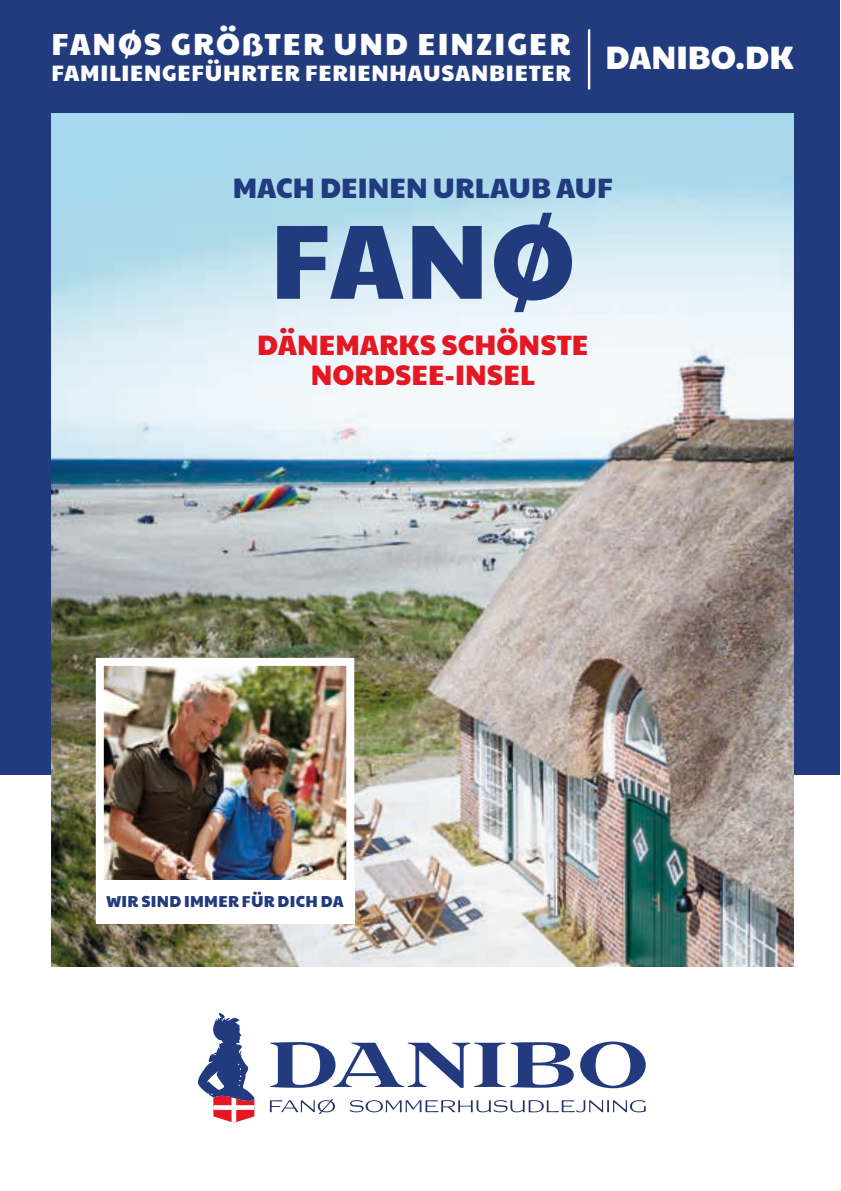
<style>
.page{position:relative;width:841px;height:1191px;background:#fff}
.page>*{position:absolute;margin:0;border:0;box-sizing:border-box;transform-origin:0 0}
.t1{font:105.8px "Paytone One";color:#213b7e}
.t2{font:31.8px "Paytone One";color:#fff}
.t3{font:30px "Paytone One";letter-spacing:.065em;color:#fff}
.t4{font:27.6px/30px "Paytone One";color:#e41722;text-align:center}
.t5{font:27.6px "Paytone One";color:#213b7e}
.t6{font:22px "Paytone One";letter-spacing:.035em;color:#fff}
.t7{font:15.6px "Paytone One";letter-spacing:.02em;color:#213b7e}
</style>
<div class="page">
<div style="left:792px;top:0;width:47px;height:774px;background:#213b7e"></div>
<div style="left:0;top:0;width:52px;height:774px;background:#213b7e"></div>
<div style="left:3px;top:0;width:836px;height:113px;background:#213b7e"></div>
<img style="left:51px;top:113px;width:742px;height:853px">
<img style="left:105px;top:667px;width:240px;height:213px">
<div style="left:96px;top:658px;width:258px;height:265px;border:8px solid #fff"></div>
<div style="left:96px;top:880px;width:258px;height:43px;background:#fff"></div>
<svg style="left:197px;top:1013px;width:57px;height:109px"></svg>
<svg style="left:270px;top:1042px;width:303px;height:45px"></svg>
<svg style="left:580px;top:1041px;width:65px;height:47px"></svg>
<svg style="left:270px;top:1099px;width:65px;height:15px"></svg>
<svg style="left:349px;top:1100px;width:296px;height:12px"></svg>
<hr style="left:587px;top:29px;width:3px;height:60px;background:#fff">
<h3 class="t3" style="left:51px;top:17px;width:520px">FANØS GRÖßTER UND EINZIGER</h3>
<p class="t6" style="left:51px;top:53px;width:520px">FAMILIENGEFÜHRTER FERIENHAUSANBIETER</p>
<h2 class="t2" style="left:605px;top:29px;width:190px">DANIBO.DK</h2>
<p class="t5" style="left:233px;top:162px;width:381px">MACH DEINEN URLAUB AUF</p>
<h1 class="t1" style="left:270px;top:164px;width:306px">FANØ</h1>
<p class="t4" style="left:257px;top:327px;width:332px">DÄNEMARKS SCHÖNSTE<br>NORDSEE-INSEL</p>
<p class="t7" style="left:106px;top:887px;width:239px">WIR SIND IMMER FÜR DICH DA</p>
</div>
